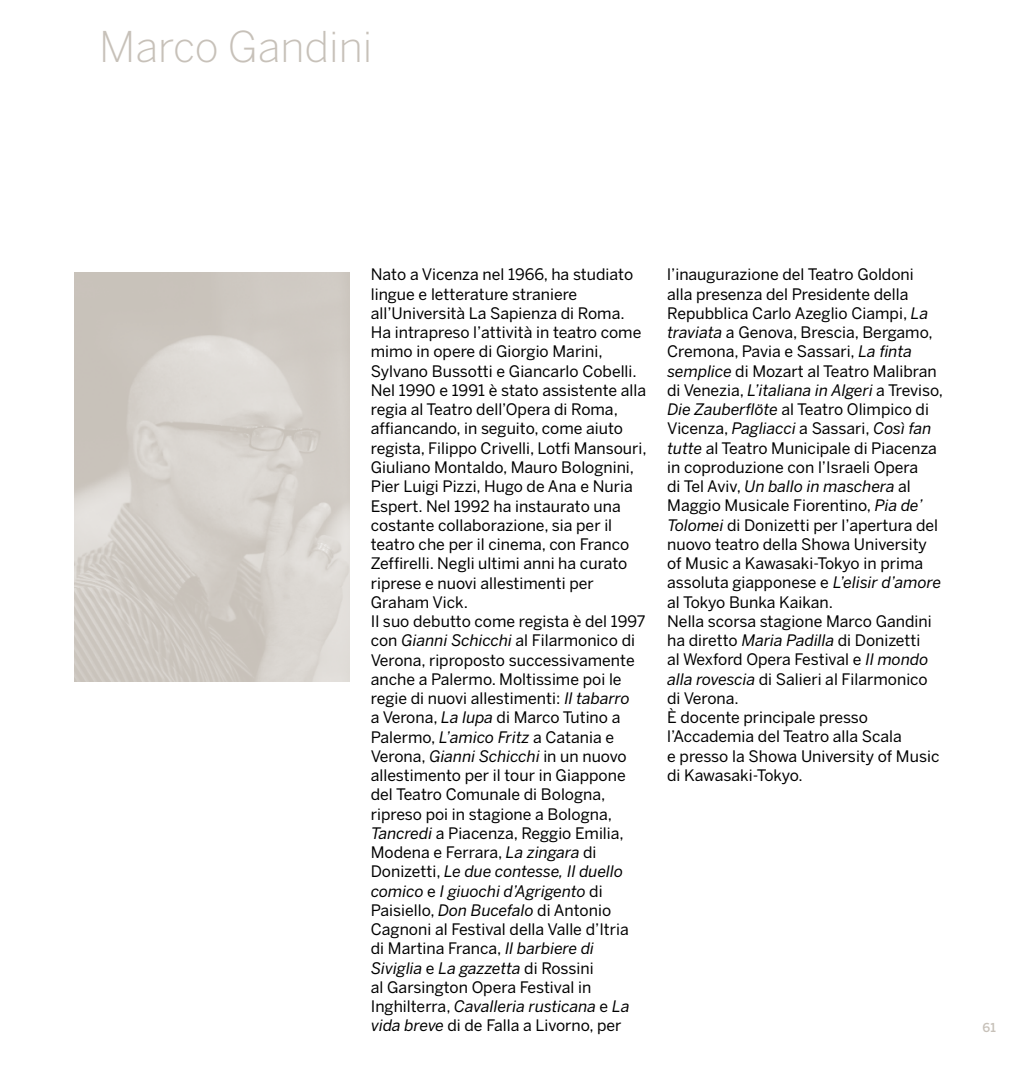
<style>
.page{position:relative;width:1017px;height:1092px;background:#fff}
.page>*{position:absolute;margin:0;border:0;box-sizing:border-box;transform-origin:0 0}
.t1{font:300 42px "Benton Sans";color:#c7c1b9}
.t2{font:15.75px/19.2px "Benton Sans";color:#000}
.t3{font:500 12.25px "Benton Sans";color:#c7c1b9}
.s1{font-style:italic}
</style>
<div class="page">
<img style="left:74px;top:272px;width:276px;height:409px">
<h1 class="t1" style="left:99px;top:22px;width:275px">Marco Gandini</h1>
<p class="t2" style="left:371px;top:265px;width:277px">Nato a Vicenza nel 1966, ha studiato lingue e letterature straniere all’Università La Sapienza di Roma.<br>Ha intrapreso l’attività in teatro come mimo in opere di Giorgio Marini, Sylvano Bussotti e Giancarlo Cobelli.<br>Nel 1990 e 1991 è stato assistente alla regia al Teatro dell’Opera di Roma, affiancando, in seguito, come aiuto regista, Filippo Crivelli, Lotfi Mansouri, Giuliano Montaldo, Mauro Bolognini, Pier Luigi Pizzi, Hugo de Ana e Nuria Espert. Nel 1992 ha instaurato una costante collaborazione, sia per il teatro che per il cinema, con Franco Zeffirelli. Negli ultimi anni ha curato riprese e nuovi allestimenti per Graham Vick.<br>Il suo debutto come regista è del 1997 con <span class="s1">Gianni Schicchi</span> al Filarmonico di Verona, riproposto successivamente anche a Palermo. Moltissime poi le regie di nuovi allestimenti: <span class="s1">Il tabarro<br></span>a Verona, <span class="s1">La lupa</span> di Marco Tutino a Palermo, <span class="s1">L’amico Fritz</span> a Catania e Verona, <span class="s1">Gianni Schicchi</span> in un nuovo allestimento per il tour in Giappone del Teatro Comunale di Bologna, ripreso poi in stagione a Bologna, <span class="s1">Tancredi</span> a Piacenza, Reggio Emilia, Modena e Ferrara, <span class="s1">La zingara</span> di Donizetti, <span class="s1">Le due contesse, Il duello comico</span> e <span class="s1">I giuochi d’Agrigento</span> di Paisiello, <span class="s1">Don Bucefalo</span> di Antonio Cagnoni al Festival della Valle d’Itria<br>di Martina Franca, <span class="s1">Il barbiere di Siviglia</span> e <span class="s1">La gazzetta</span> di Rossini<br>al Garsington Opera Festival in Inghilterra, <span class="s1">Cavalleria rusticana</span> e <span class="s1">La vida breve</span> di de Falla a Livorno, per</p>
<p class="t2" style="left:667px;top:265px;width:277px">l’inaugurazione del Teatro Goldoni<br>alla presenza del Presidente della Repubblica Carlo Azeglio Ciampi, <span class="s1">La traviata</span> a Genova, Brescia, Bergamo, Cremona, Pavia e Sassari, <span class="s1">La finta semplice</span> di Mozart al Teatro Malibran di Venezia, <span class="s1">L’italiana in Algeri</span> a Treviso, <span class="s1">Die Zauberflöte</span> al Teatro Olimpico di Vicenza, <span class="s1">Pagliacci</span> a Sassari, <span class="s1">Così fan tutte</span> al Teatro Municipale di Piacenza in coproduzione con l’Israeli Opera<br>di Tel Aviv, <span class="s1">Un ballo in maschera</span> al Maggio Musicale Fiorentino, <span class="s1">Pia de’ Tolomei</span> di Donizetti per l’apertura del nuovo teatro della Showa University of Music a Kawasaki-Tokyo in prima assoluta giapponese e <span class="s1">L’elisir d’amore </span>al Tokyo Bunka Kaikan.<br>Nella scorsa stagione Marco Gandini ha diretto <span class="s1">Maria Padilla</span> di Donizetti<br>al Wexford Opera Festival e <span class="s1">Il mondo alla rovescia</span> di Salieri al Filarmonico di Verona.<br>È docente principale presso l’Accademia del Teatro alla Scala<br>e presso la Showa University of Music di Kawasaki-Tokyo.</p>
<p class="t3" style="left:983px;top:1020px;width:15px">61</p>
</div>
